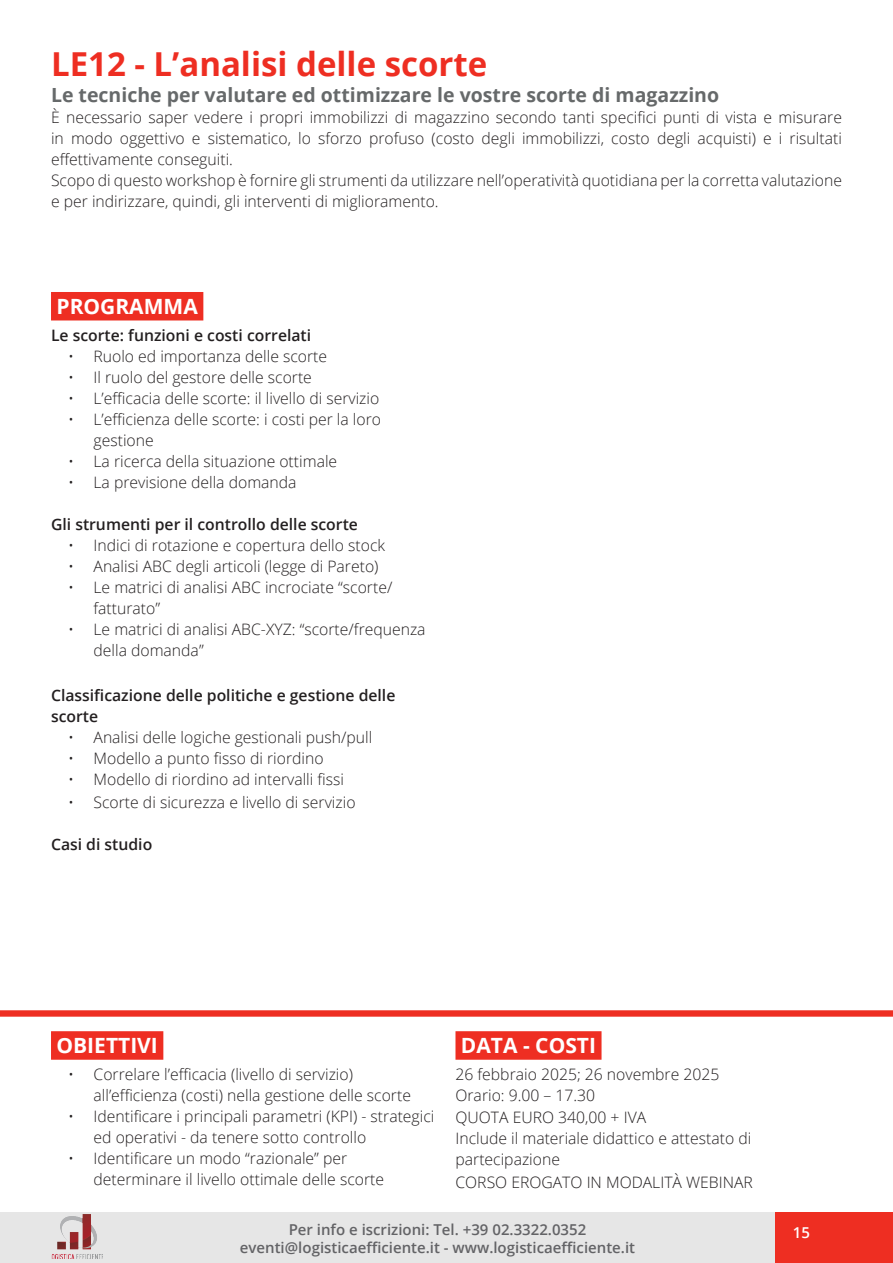
<style>
.page{position:relative;width:893px;height:1263px;background:#fff}
.page>*{position:absolute;margin:0;border:0;box-sizing:border-box;transform-origin:0 0}
.titolo_grigio{font:700 33px "Open Sans";color:#ee2e22}
.t1{font:700 21px "Open Sans";color:#fff}
.titolo_grigio-2{font:700 19.5px "Open Sans";color:#66696a}
.paragrafo-corso{font:300 15.75px/21px "Open Sans";color:#231f20}
.t2{font:600 15.75px/21px "Open Sans";color:#231f20}
.t3{font:600 15px/18px "Open Sans";color:#636366;text-align:center}
.t4{font:600 15px "Open Sans";color:#fff}
</style>
<div class="page">
<div style="left:0;top:1212px;width:893px;height:51px;background:#e6e6e6"></div>
<img style="left:51px;top:1215px;width:52px;height:44px">
<div style="left:776px;top:1212px;width:117px;height:51px;background:#ee2e22"></div>
<div style="left:0;top:1010px;width:893px;height:7px;background:#ee2e22"></div>
<div style="left:51px;top:1031px;width:112px;height:29px;background:#ee2e22"></div>
<div style="left:455px;top:1031px;width:146px;height:29px;background:#ee2e22"></div>
<div style="left:51px;top:292px;width:152px;height:28px;background:#ee2e22"></div>
<p class="titolo_grigio" style="left:51px;top:41px;width:438px">LE12 - L’analisi delle scorte</p>
<p class="titolo_grigio-2" style="left:51px;top:81px;width:670px">Le tecniche per valutare ed ottimizzare le vostre scorte di magazzino</p>
<p class="paragrafo-corso" style="left:51px;top:106px;width:792px;text-align:justify">È necessario saper vedere i propri immobilizzi di magazzino secondo tanti specifici punti di vista e misurare in modo oggettivo e sistematico, lo sforzo profuso (costo degli immobilizzi, costo degli acquisti) e i risultati effettivamente conseguiti.</p>
<p class="paragrafo-corso" style="left:51px;top:169px;width:792px">Scopo di questo workshop è fornire gli strumenti da utilizzare nell’operatività quotidiana per la corretta valutazione e per indirizzare, quindi, gli interventi di miglioramento.</p>
<p class="t1" style="left:56px;top:291px;width:143px">PROGRAMMA</p>
<p class="t2" style="left:51px;top:324px;width:262px">Le scorte: funzioni e costi correlati</p>
<p class="paragrafo-corso" style="left:68px;top:345px;width:261px">• Ruolo ed importanza delle scorte</p>
<p class="paragrafo-corso" style="left:68px;top:366px;width:245px">• Il ruolo del gestore delle scorte</p>
<p class="paragrafo-corso" style="left:68px;top:387px;width:313px">• L’efficacia delle scorte: il livello di servizio</p>
<p class="paragrafo-corso" style="left:94px;top:408px;width:289px;text-indent:-26px">• L’efficienza delle scorte: i costi per la loro gestione</p>
<p class="paragrafo-corso" style="left:68px;top:450px;width:271px">• La ricerca della situazione ottimale</p>
<p class="paragrafo-corso" style="left:68px;top:471px;width:230px">• La previsione della domanda</p>
<p class="t2" style="left:51px;top:514px;width:308px">Gli strumenti per il controllo delle scorte</p>
<p class="paragrafo-corso" style="left:68px;top:535px;width:319px">• Indici di rotazione e copertura dello stock</p>
<p class="paragrafo-corso" style="left:68px;top:556px;width:312px">• Analisi ABC degli articoli (legge di Pareto)</p>
<p class="paragrafo-corso" style="left:94px;top:577px;width:300px;text-indent:-26px">• Le matrici di analisi ABC incrociate “scorte/ fatturato”</p>
<p class="paragrafo-corso" style="left:94px;top:619px;width:334px;text-indent:-26px">• Le matrici di analisi ABC-XYZ: “scorte/frequenza della domanda”</p>
<p class="t2" style="left:51px;top:685px;width:346px">Classificazione delle politiche e gestione delle scorte</p>
<p class="paragrafo-corso" style="left:68px;top:727px;width:306px">• Analisi delle logiche gestionali push/pull</p>
<p class="paragrafo-corso" style="left:68px;top:748px;width:257px">• Modello a punto fisso di riordino</p>
<p class="paragrafo-corso" style="left:68px;top:769px;width:277px">• Modello di riordino ad intervalli fissi</p>
<p class="paragrafo-corso" style="left:68px;top:791px;width:289px">• Scorte di sicurezza e livello di servizio</p>
<p class="t2" style="left:51px;top:833px;width:103px">Casi di studio</p>
<p class="t1" style="left:56px;top:1030px;width:103px">OBIETTIVI</p>
<p class="paragrafo-corso" style="left:94px;top:1063px;width:319px;text-indent:-26px">• Correlare l’efficacia (livello di servizio) all’efficienza (costi) nella gestione delle scorte</p>
<p class="paragrafo-corso" style="left:94px;top:1105px;width:342px;text-indent:-26px">• Identificare i principali parametri (KPI) - strategici ed operativi - da tenere sotto controllo</p>
<p class="paragrafo-corso" style="left:94px;top:1147px;width:292px;text-indent:-26px">• Identificare un modo “razionale” per determinare il livello ottimale delle scorte</p>
<p class="t1" style="left:461px;top:1030px;width:137px">DATA - COSTI</p>
<p class="paragrafo-corso" style="left:455px;top:1063px;width:265px">26 febbraio 2025; 26 novembre 2025<br>Orario: 9.00 – 17.30</p>
<p class="paragrafo-corso" style="left:455px;top:1107px;width:297px">QUOTA EURO 340,00 + IVA<br>Include il materiale didattico e attestato di partecipazione</p>
<p class="paragrafo-corso" style="left:455px;top:1171px;width:299px">CORSO EROGATO IN MODALITÀ WEBINAR</p>
<p class="t3" style="left:240px;top:1220px;width:397px">Per info e iscrizioni: Tel. +39 02.3322.0352 eventi@logisticaefficiente.it - www.logisticaefficiente.it</p>
<p class="t4" style="left:793px;top:1222px;width:19px">15</p>
</div>
